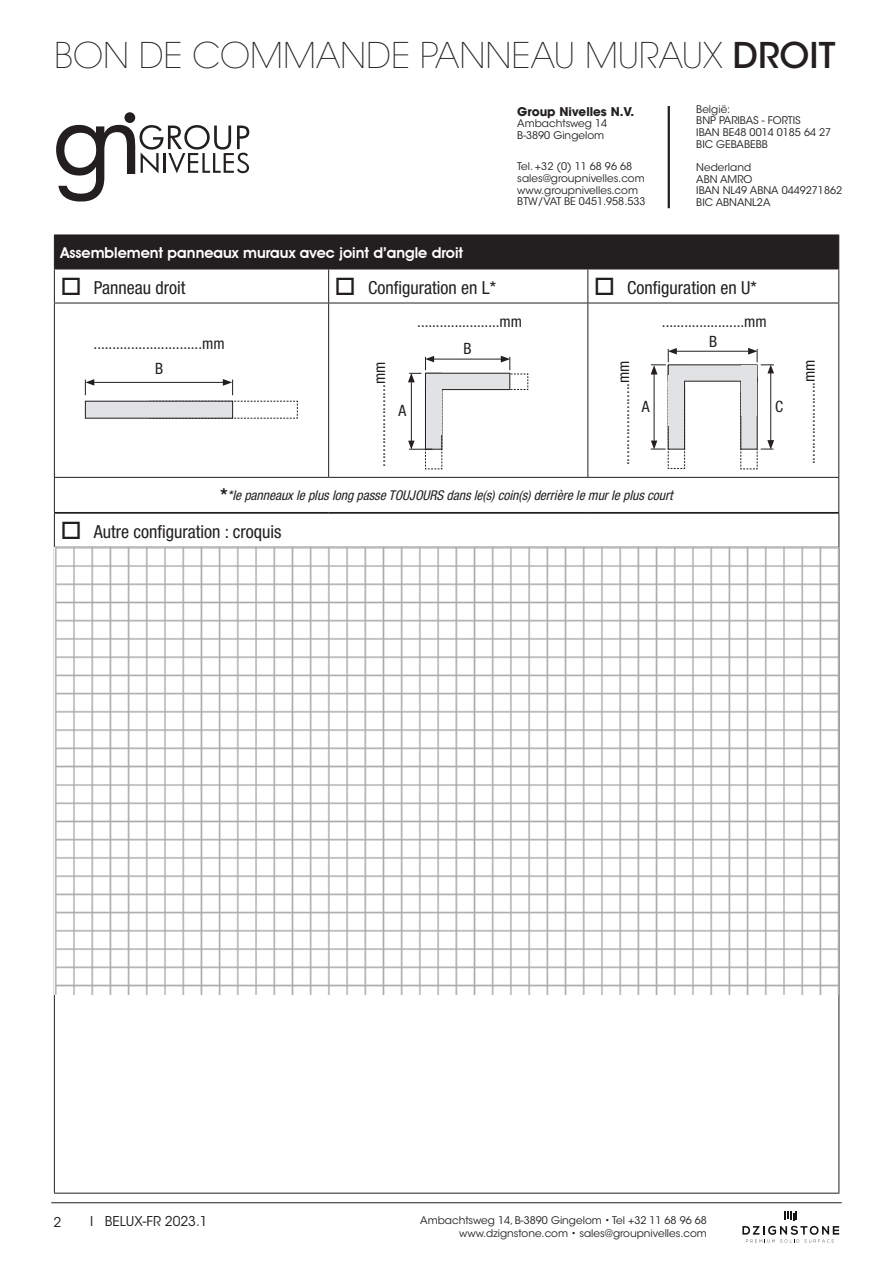
<style>
.page{position:relative;width:893px;height:1263px;background:#fff}
.page>*{position:absolute;margin:0;border:0;box-sizing:border-box;transform-origin:0 0}
.Titel_niveau_2B{font:200 35.25px "ITC Avant Garde Std";color:#231f20}
.t1{font:condensed 18px "Helvetica Neue LT Std";color:#231f20}
.t2{font:condensed 15.6px "Helvetica Neue LT Std";color:#231f20}
.t3{font:15.15px "ITC Avant Garde Std";color:#231f20}
.t4{font:600 15px "Avant Garde IT Cby BT";color:#fff}
.t5{font:italic condensed 13.5px "Helvetica Neue LT Std";color:#231f20}
.t6{font:13.5px "ITC Avant Garde Std";color:#231f20}
.t7{font:700 12px "ITC Avant Garde Std";color:#231f20}
.t8{font:10.5px/12.6px "ITC Avant Garde Std";color:#231f20;text-align:right}
.s1{font-weight:500}
.s2{font-weight:700;font-style:normal;font-size:18px}
</style>
<div class="page">
<hr style="left:51px;top:1202px;width:791px;height:1px;background:#231f20">
<svg style="left:742px;top:1226px;width:97px;height:16px"></svg>
<svg style="left:785px;top:1211px;width:12px;height:9px"></svg>
<div style="left:124px;top:112px;width:11px;height:11px;background:#231f20;border-radius:50%"></div>
<svg style="left:56px;top:124px;width:193px;height:77px"></svg>
<hr style="left:668px;top:106px;width:2px;height:102px;background:#231f20">
<div style="left:55px;top:236px;width:783px;height:33px;background:#231f20"></div>
<hr style="left:54px;top:235px;width:275px;height:1px;background:#231f20">
<hr style="left:54px;top:235px;width:1px;height:34px;background:#231f20">
<hr style="left:329px;top:235px;width:259px;height:1px;background:#231f20">
<hr style="left:588px;top:235px;width:251px;height:1px;background:#231f20">
<hr style="left:587px;top:235px;width:1px;height:34px;background:#231f20">
<hr style="left:838px;top:235px;width:1px;height:34px;background:#231f20">
<hr style="left:54px;top:269px;width:275px;height:1px;background:#231f20">
<hr style="left:54px;top:269px;width:1px;height:34px;background:#231f20">
<hr style="left:329px;top:269px;width:259px;height:1px;background:#231f20">
<hr style="left:328px;top:269px;width:1px;height:34px;background:#231f20">
<hr style="left:588px;top:269px;width:251px;height:1px;background:#231f20">
<hr style="left:587px;top:269px;width:1px;height:34px;background:#231f20">
<hr style="left:838px;top:269px;width:1px;height:34px;background:#231f20">
<hr style="left:54px;top:303px;width:275px;height:1px;background:#231f20">
<hr style="left:54px;top:303px;width:1px;height:174px;background:#231f20">
<hr style="left:329px;top:303px;width:259px;height:1px;background:#231f20">
<hr style="left:328px;top:303px;width:1px;height:174px;background:#231f20">
<hr style="left:588px;top:303px;width:251px;height:1px;background:#231f20">
<hr style="left:587px;top:303px;width:1px;height:174px;background:#231f20">
<hr style="left:838px;top:303px;width:1px;height:174px;background:#231f20">
<hr style="left:54px;top:477px;width:275px;height:1px;background:#231f20">
<hr style="left:54px;top:478px;width:1px;height:34px;background:#231f20">
<hr style="left:329px;top:477px;width:259px;height:1px;background:#231f20">
<hr style="left:588px;top:477px;width:251px;height:1px;background:#231f20">
<hr style="left:838px;top:478px;width:1px;height:34px;background:#231f20">
<hr style="left:54px;top:512px;width:275px;height:1px;background:#231f20">
<hr style="left:329px;top:512px;width:259px;height:1px;background:#231f20">
<hr style="left:588px;top:512px;width:251px;height:1px;background:#231f20">
<hr style="left:54px;top:513px;width:785px;height:1px;background:#231f20">
<hr style="left:54px;top:514px;width:1px;height:33px;background:#231f20">
<hr style="left:838px;top:514px;width:1px;height:33px;background:#231f20">
<hr style="left:54px;top:547px;width:785px;height:1px;background:#231f20">
<hr style="left:54px;top:548px;width:1px;height:645px;background:#231f20">
<hr style="left:838px;top:548px;width:1px;height:645px;background:#231f20">
<hr style="left:54px;top:1193px;width:785px;height:1px;background:#231f20">
<img style="left:55px;top:775px;width:784px;height:219px">
<img style="left:55px;top:548px;width:784px;height:227px">
<div style="left:85px;top:401px;width:148px;height:17px;background:#e1e2e4"></div>
<div style="left:85px;top:401px;width:148px;height:17px;border:1px solid #231f20"></div>
<hr style="left:92px;top:382px;width:133px;height:1px;background:#231f20">
<svg style="left:85px;top:379px;width:9px;height:16px"></svg>
<svg style="left:149px;top:379px;width:149px;height:40px"></svg>
<svg style="left:408px;top:356px;width:120px;height:114px"></svg>
<div style="left:426px;top:384px;width:15px;height:50px;background:#e1e2e4"></div>
<svg style="left:651px;top:348px;width:123px;height:122px"></svg>
<div style="left:668px;top:375px;width:16px;height:51px;background:#e1e2e4"></div>
<div style="left:741px;top:365px;width:16px;height:50px;background:#e1e2e4"></div>
<p class="Titel_niveau_2B" style="left:54px;top:35px;width:783px">BON DE COMMANDE PANNEAU MURAUX <span class="s1">DROIT</span></p>
<p class="t7" style="left:517px;top:103px;width:118px">Group Nivelles N.V.</p>
<p class="t8" style="left:517px;top:117px;width:91px">Ambachtsweg 14</p>
<p class="t8" style="left:517px;top:129px;width:88px">B-3890 Gingelom</p>
<p class="t8" style="left:696px;top:103px;width:35px">België:</p>
<p class="t8" style="left:696px;top:114px;width:106px">BNP PARIBAS - FORTIS</p>
<p class="t8" style="left:696px;top:126px;width:136px">IBAN BE48 0014 0185 64 27</p>
<p class="t8" style="left:696px;top:138px;width:73px">BIC GEBABEBB</p>
<p class="t8" style="left:696px;top:161px;width:56px">Nederland</p>
<p class="t8" style="left:696px;top:173px;width:58px">ABN AMRO</p>
<p class="t8" style="left:696px;top:184px;width:147px">IBAN NL49 ABNA 0449271862</p>
<p class="t8" style="left:696px;top:196px;width:76px">BIC ABNANL2A</p>
<p class="t8" style="left:517px;top:160px;width:116px">Tel. +32 (0) 11 68 96 68</p>
<p class="t8" style="left:517px;top:172px;width:129px">sales@groupnivelles.com</p>
<p class="t8" style="left:517px;top:184px;width:122px">www.groupnivelles.com</p>
<p class="t8" style="left:517px;top:195px;width:130px">BTW/VAT BE 0451.958.533</p>
<p class="t4" style="left:60px;top:243px;width:404px">Assemblement panneaux muraux avec joint d’angle droit</p>
<p class="t1" style="left:60px;top:277px;width:127px">□ Panneau droit</p>
<p class="t1" style="left:335px;top:277px;width:163px">□ Configuration en L*</p>
<p class="t1" style="left:594px;top:277px;width:164px">□ Configuration en U*</p>
<p class="t2" style="left:94px;top:334px;width:133px">.............................mm</p>
<p class="t2" style="left:155px;top:360px;width:10px">B</p>
<p class="t2" style="left:371px;top:467px;width:106px;rotate:-90deg">......................mm</p>
<p class="t2" style="left:417px;top:313px;width:106px">......................mm</p>
<p class="t2" style="left:464px;top:339px;width:10px">B</p>
<p class="t2" style="left:398px;top:401px;width:9px">A</p>
<p class="t2" style="left:615px;top:465px;width:106px;rotate:-90deg">......................mm</p>
<p class="t2" style="left:662px;top:313px;width:106px">......................mm</p>
<p class="t2" style="left:709px;top:332px;width:10px">B</p>
<p class="t2" style="left:642px;top:397px;width:9px">A</p>
<p class="t2" style="left:775px;top:397px;width:10px">C</p>
<p class="t3" style="left:587px;top:481px;width:70px">Paneel X:</p>
<p class="t5" style="left:221px;top:487px;width:457px"><span class="s2">*</span> *lepanneauxlepluslongpasseTOUJOURS dansle(s)coin(s)derrièrelemurlepluscourt</p>
<p class="t1" style="left:60px;top:521px;width:223px">□ Autre configuration : croquis</p>
<p class="t2" style="left:800px;top:464px;width:106px;rotate:-90deg">......................mm</p>
<p class="t6" style="left:53px;top:1214px;width:9px">2</p>
<p class="t6" style="left:90px;top:1213px;width:119px">I BELUX-FR 2023.1</p>
<p class="t8" style="left:420px;top:1214px;width:288px">Ambachtsweg 14, B-3890 Gingelom • Tel +32 11 68 96 68 www.dzignstone.com • sales@groupnivelles.com</p>
</div>
